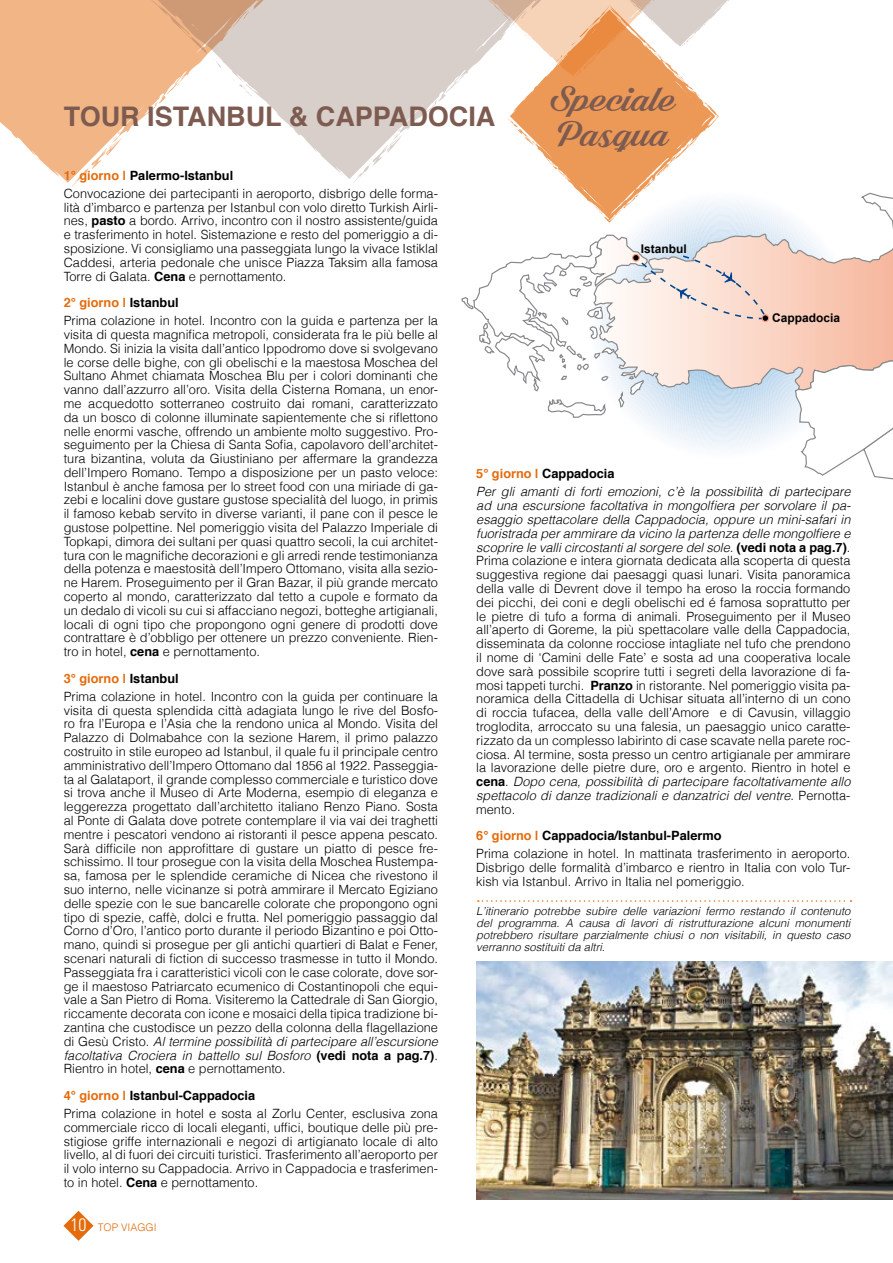
<style>
.page{position:relative;width:893px;height:1263px;background:#fff}
.page>*{position:absolute;margin:0;border:0;box-sizing:border-box;transform-origin:0 0}
.t1{font:39px/34.5px "Shaded Larch PERSONALUSEONLY";color:#7d5b50;scale:1.05 1}
.t2{font:700 27px "Helvetica";color:#7d5b50}
.t3{font:300 12.75px/13.8px "Helvetica";color:#000}
.t4{font:italic 300 12.75px/18px "Helvetica";color:#000}
.t5{font:700 12px "Arial";color:#000}
.t6{font:italic 300 11.25px/12px "Helvetica";color:#000;text-align:justify}
.t7{font:300 10.5px "Helvetica";color:#e46c0d}
.s1{font-weight:700;color:#e46c0d}
.s2{font-weight:700}
.s3{font-style:italic}
.s4{font-family:"Univers LT Std";font-stretch:condensed;font-size:18px;color:#fff}
.s5{font-weight:700;font-style:normal;color:#e46c0d}
.s6{font-weight:700;font-style:normal}
</style>
<div class="page">
<svg style="left:63px;top:1211px;width:31px;height:30px"></svg>
<svg style="left:0;top:0;width:157px;height:181px;fill:#f1b586"></svg>
<svg style="left:72px;top:132px;width:50px;height:55px"></svg>
<svg style="left:48px;top:160px;width:14px;height:12px"></svg>
<svg style="left:157px;top:0;width:300px;height:177px;fill:#d8ceca"></svg>
<svg style="left:353px;top:129px;width:49px;height:54px"></svg>
<svg style="left:149px;top:0;width:103px;height:73px;background:#e0b697"></svg>
<svg style="left:233px;top:79px;width:41px;height:39px"></svg>
<svg style="left:330px;top:156px;width:14px;height:13px"></svg>
<svg style="left:457px;top:0;width:436px;height:480px"></svg>
<svg style="left:478px;top:900px;width:373px;height:2px"></svg>
<img style="left:476px;top:961px;width:417px;height:238px">
<h2 class="t2" style="left:64px;top:95px;width:433px">TOUR ISTANBUL &amp; CAPPADOCIA</h2>
<h1 class="t1" style="left:550px;top:83px;width:121px">Speciale<br>Pasqua</h1>
<p class="t3" style="left:64px;top:166px;width:376px;line-height:18px"><span class="s1">1° giorno |</span> <span class="s2">Palermo-Istanbul<br></span>Convocazione dei partecipanti in aeroporto, disbrigo delle forma-</p>
<p class="t3" style="left:64px;top:200px;width:376px;text-align:justify">lità d’imbarco e partenza per Istanbul con volo diretto Turkish Airli&shy;nes, <span class="s2">pasto</span> a bordo. Arrivo, incontro con il nostro assistente/guida e trasferimento in hotel. Sistemazione e resto del pomeriggio a di&shy;sposizione. Vi consigliamo una passeggiata lungo la vivace Istiklal Caddesi, arteria pedonale che unisce Piazza Taksim alla famosa Torre di Galata. <span class="s2">Cena</span> e pernottamento.</p>
<p class="t3" style="left:64px;top:293px;width:376px;line-height:18px"><span class="s1">2° giorno |</span> <span class="s2">Istanbul<br></span>Prima colazione in hotel. Incontro con la guida e partenza per la</p>
<p class="t3" style="left:64px;top:327px;width:376px;text-align:justify">visita di questa magnifica metropoli, considerata fra le più belle al Mondo. Si inizia la visita dall’antico Ippodromo dove si svolgevano le corse delle bighe, con gli obelischi e la maestosa Moschea del Sultano Ahmet chiamata Moschea Blu per i colori dominanti che vanno dall’azzurro all’oro. Visita della Cisterna Romana, un enor&shy;me acquedotto sotterraneo costruito dai romani, caratterizzato da un bosco di colonne illuminate sapientemente che si riflettono nelle enormi vasche, offrendo un ambiente molto suggestivo. Pro&shy;seguimento per la Chiesa di Santa Sofia, capolavoro dell’architet&shy;tura bizantina, voluta da Giustiniano per affermare la grandezza dell’Impero Romano. Tempo a disposizione per un pasto veloce:<br>Istanbul è anche famosa per lo street food con una miriade di ga&shy;zebi e localini dove gustare gustose specialità del luogo, in primis il famoso kebab servito in diverse varianti, il pane con il pesce le gustose polpettine. Nel pomeriggio visita del Palazzo Imperiale di Topkapi, dimora dei sultani per quasi quattro secoli, la cui architet&shy;tura con le magnifiche decorazioni e gli arredi rende testimonianza della potenza e maestosità dell’Impero Ottomano, visita alla sezio&shy;ne Harem. Proseguimento per il Gran Bazar, il più grande mercato coperto al mondo, caratterizzato dal tetto a cupole e formato da un dedalo di vicoli su cui si affacciano negozi, botteghe artigianali, locali di ogni tipo che propongono ogni genere di prodotti dove contrattare è d’obbligo per ottenere un prezzo conveniente. Rien&shy;tro in hotel, <span class="s2">cena</span> e pernottamento.</p>
<p class="t3" style="left:64px;top:669px;width:376px;line-height:18px"><span class="s1">3° giorno |</span> <span class="s2">Istanbul<br></span>Prima colazione in hotel. Incontro con la guida per continuare la</p>
<p class="t3" style="left:64px;top:703px;width:376px;text-align:justify">visita di questa splendida città adagiata lungo le rive del Bosfo&shy;ro fra l’Europa e l’Asia che la rendono unica al Mondo. Visita del Palazzo di Dolmabahce con la sezione Harem, il primo palazzo costruito in stile europeo ad Istanbul, il quale fu il principale centro amministrativo dell’Impero Ottomano dal 1856 al 1922. Passeggia&shy;ta al Galataport, il grande complesso commerciale e turistico dove si trova anche il Museo di Arte Moderna, esempio di eleganza e leggerezza progettato dall’architetto italiano Renzo Piano. Sosta al Ponte di Galata dove potrete contemplare il via vai dei traghetti mentre i pescatori vendono ai ristoranti il pesce appena pescato.<br>Sarà difficile non approfittare di gustare un piatto di pesce fre&shy;schissimo. Il tour prosegue con la visita della Moschea Rustempa&shy;sa, famosa per le splendide ceramiche di Nicea che rivestono il suo interno, nelle vicinanze si potrà ammirare il Mercato Egiziano delle spezie con le sue bancarelle colorate che propongono ogni tipo di spezie, caffè, dolci e frutta. Nel pomeriggio passaggio dal Corno d’Oro, l’antico porto durante il periodo Bizantino e poi Otto&shy;mano, quindi si prosegue per gli antichi quartieri di Balat e Fener, scenari naturali di fiction di successo trasmesse in tutto il Mondo.<br>Passeggiata fra i caratteristici vicoli con le case colorate, dove sor&shy;ge il maestoso Patriarcato ecumenico di Costantinopoli che equi&shy;vale a San Pietro di Roma. Visiteremo la Cattedrale di San Giorgio, riccamente decorata con icone e mosaici della tipica tradizione bi&shy;zantina che custodisce un pezzo della colonna della flagellazione di Gesù Cristo. <span class="s3">Al termine possibilità di partecipare all’escursione facoltativa Crociera in battello sul Bosforo</span> <span class="s2">(vedi nota a pag.7)</span>.<br>Rientro in hotel, <span class="s2">cena</span> e pernottamento.</p>
<p class="t3" style="left:64px;top:1086px;width:376px;line-height:18px"><span class="s1">4° giorno |</span> <span class="s2">Istanbul-Cappadocia<br></span>Prima colazione in hotel e sosta al Zorlu Center, esclusiva zona</p>
<p class="t3" style="left:64px;top:1120px;width:376px;text-align:justify">commerciale ricco di locali eleganti, uffici, boutique delle più pre&shy;stigiose griffe internazionali e negozi di artigianato locale di alto livello, al di fuori dei circuiti turistici. Trasferimento all’aeroporto per il volo interno su Cappadocia. Arrivo in Cappadocia e trasferimen&shy;to in hotel. <span class="s2">Cena</span> e pernottamento.</p>
<p class="t7" style="left:71px;top:1221px;width:88px"><span class="s4">10</span> TOP VIAGGI</p>
<p class="t5" style="left:641px;top:241px;width:47px">Istanbul</p>
<p class="t5" style="left:772px;top:310px;width:69px">Cappadocia</p>
<p class="t4" style="left:476px;top:464px;width:376px"><span class="s5">5° giorno |</span> <span class="s6">Cappadocia<br></span>Per gli amanti di forti emozioni, c’è la possibilità di partecipare</p>
<p class="t3" style="left:476px;top:499px;width:376px;text-align:justify"><span class="s3">ad una escursione facoltativa in mongolfiera per sorvolare il pa&shy;esaggio spettacolare della Cappadocia, oppure un mini-safari in fuoristrada per ammirare da vicino la partenza delle mongolfiere e scoprire le valli circostanti al sorgere del sole.</span> <span class="s2">(vedi nota a pag.7)</span>.<br>Prima colazione e intera giornata dedicata alla scoperta di questa suggestiva regione dai paesaggi quasi lunari. Visita panoramica della valle di Devrent dove il tempo ha eroso la roccia formando dei picchi, dei coni e degli obelischi ed é famosa soprattutto per le pietre di tufo a forma di animali. Proseguimento per il Museo all’aperto di Goreme, la più spettacolare valle della Cappadocia, disseminata da colonne rocciose intagliate nel tufo che prendono il nome di ‘Camini delle Fate’ e sosta ad una cooperativa locale dove sarà possibile scoprire tutti i segreti della lavorazione di fa&shy;mosi tappeti turchi. <span class="s2">Pranzo</span> in ristorante. Nel pomeriggio visita pa&shy;noramica della Cittadella di Uchisar situata all’interno di un cono di roccia tufacea, della valle dell’Amore e di Cavusin, villaggio troglodita, arroccato su una falesia, un paesaggio unico caratte&shy;rizzato da un complesso labirinto di case scavate nella parete roc&shy;ciosa. Al termine, sosta presso un centro artigianale per ammirare la lavorazione delle pietre dure, oro e argento. Rientro in hotel e <span class="s2">cena</span>. <span class="s3">Dopo cena, possibilità di partecipare facoltativamente allo spettacolo di danze tradizionali e danzatrici del ventre</span>. Pernotta&shy;mento.</p>
<p class="t3" style="left:476px;top:827px;width:376px;line-height:18px"><span class="s1">6° giorno |</span> <span class="s2">Cappadocia/Istanbul-Palermo<br></span>Prima colazione in hotel. In mattinata trasferimento in aeroporto.</p>
<p class="t3" style="left:476px;top:860px;width:376px">Disbrigo delle formalità d’imbarco e rientro in Italia con volo Tur&shy;kish via Istanbul. Arrivo in Italia nel pomeriggio.</p>
<p class="t6" style="left:476px;top:905px;width:376px">L’itinerario potrebbe subire delle variazioni fermo restando il contenuto del programma. A causa di lavori di ristrutturazione alcuni monumenti potrebbero risultare parzialmente chiusi o non visitabili, in questo caso verranno sostituiti da altri.</p>
</div>
